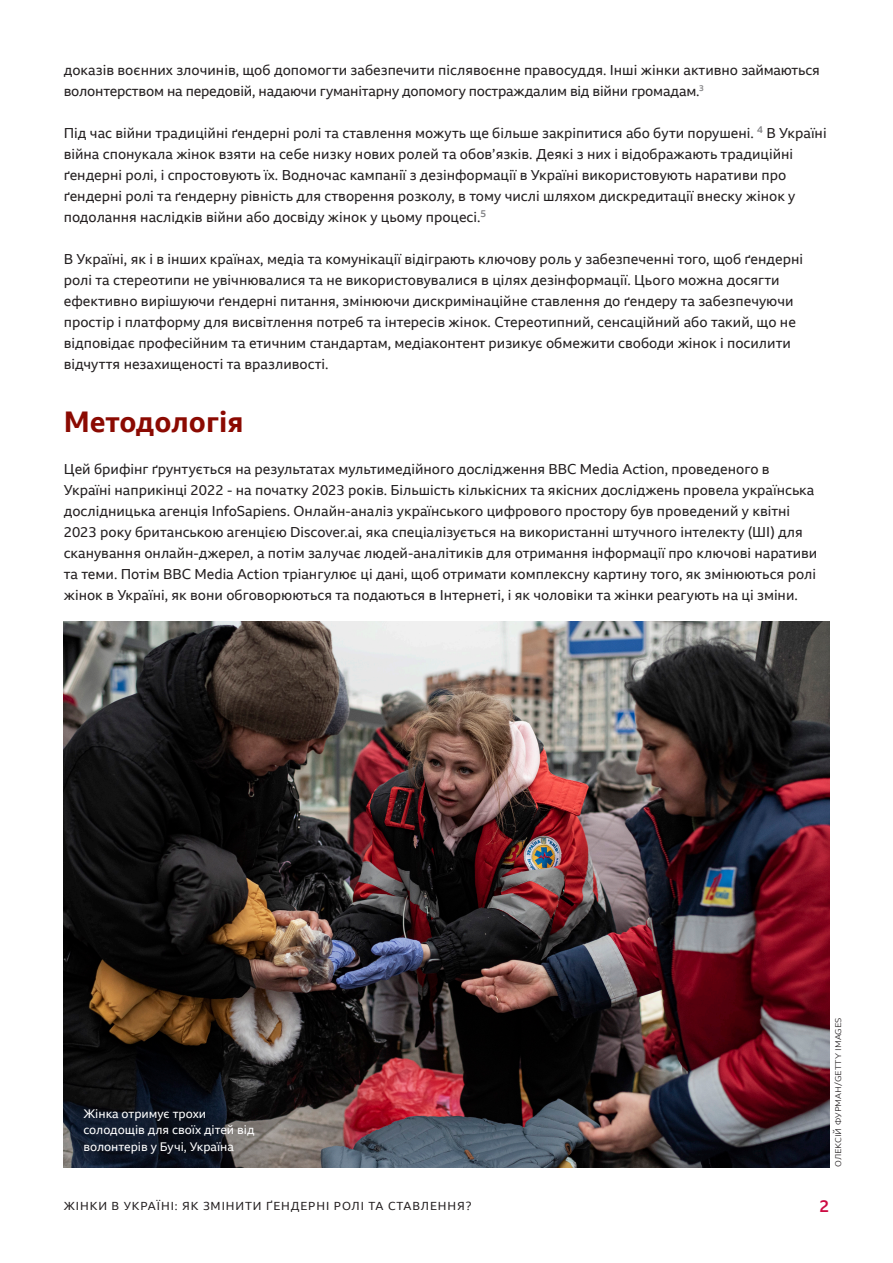
<style>
.page{position:relative;width:893px;height:1263px;background:#fff}
.page>*{position:absolute;margin:0;border:0;box-sizing:border-box;transform-origin:0 0}
.t1{font:700 28.5px "BBC Reith Sans";color:#8b0a02}
.t2{font:500 16.5px "BBC Reith Sans";color:#cd0c43}
.t3{font:13.8px/21px "BBC Reith Sans";color:#231f20}
.t4{font:12px/16.5px "BBC Reith Sans";color:#fff}
.t5{font:11.25px "BBC Reith Sans";letter-spacing:.08em;color:#231f20}
.t6{font:300 10.5px "BBC Reith Sans";color:#231f20}
</style>
<div class="page">
<img style="left:64px;top:621px;width:765px;height:546px">
<div style="left:69px;top:1094px;width:200px;height:73px;background:#231f20;opacity:.9"></div>
<p class="t3" style="left:64px;top:59px;width:758px">доказів воєнних злочинів, щоб допомогти забезпечити післявоєнне правосуддя. Інші жінки активно займаються волонтерством на передовій, надаючи гуманітарну допомогу постраждалим від війни громадам.<sup>3</sup></p>
<p class="t3" style="left:64px;top:122px;width:764px">Під час війни традиційні ґендерні ролі та ставлення можуть ще більше закріпитися або бути порушені. <sup>4</sup> В Україні війна спонукала жінок взяти на себе низку нових ролей та обов’язків. Деякі з них і відображають традиційні ґендерні ролі, і спростовують їх. Водночас кампанії з дезінформації в Україні використовують наративи про ґендерні ролі та ґендерну рівність для створення розколу, в тому числі шляхом дискредитації внеску жінок у подолання наслідків війни або досвіду жінок у цьому процесі.<sup>5</sup></p>
<p class="t3" style="left:64px;top:248px;width:741px">В Україні, як і в інших країнах, медіа та комунікації відіграють ключову роль у забезпеченні того, щоб ґендерні ролі та стереотипи не увічнювалися та не використовувалися в цілях дезінформації. Цього можна досягти ефективно вирішуючи ґендерні питання, змінюючи дискримінаційне ставлення до ґендеру та забезпечуючи простір і платформу для висвітлення потреб та інтересів жінок. Стереотипний, сенсаційний або такий, що не відповідає професійним та етичним стандартам, медіаконтент ризикує обмежити свободи жінок і посилити відчуття незахищеності та вразливості.</p>
<p class="t1" style="left:64px;top:404px;width:181px">Методологія</p>
<p class="t3" style="left:64px;top:458px;width:755px">Цей брифінг ґрунтується на результатах мультимедійного дослідження BBC Media Action, проведеного в Україні наприкінці 2022 - на початку 2023 років. Більшість кількісних та якісних досліджень провела українська дослідницька агенція InfoSapiens. Онлайн-аналіз українського цифрового простору був проведений у квітні 2023 року британською агенцією Discover.ai, яка спеціалізується на використанні штучного інтелекту (ШІ) для сканування онлайн-джерел, а потім залучає людей-аналітиків для отримання інформації про ключові наративи та теми. Потім BBC Media Action тріангулює ці дані, щоб отримати комплексну картину того, як змінюються ролі жінок в Україні, як вони обговорюються та подаються в Інтернеті, і як чоловіки та жінки реагують на ці зміни.</p>
<p class="t4" style="left:83px;top:1105px;width:173px">Жінка отримує трохи солодощів для своїх дітей від волонтерів у Бучі, Україна</p>
<p class="t6" style="left:831px;top:1167px;width:151px;rotate:-90deg">олексій фурман/getty images</p>
<p class="t5" style="left:64px;top:1199px;width:409px">ЖІНКИ В УКРАЇНІ: ЯК ЗМІНИТИ ҐЕНДЕРНІ РОЛІ ТА СТАВЛЕННЯ?</p>
<p class="t2" style="left:819px;top:1196px;width:11px">2</p>
</div>
